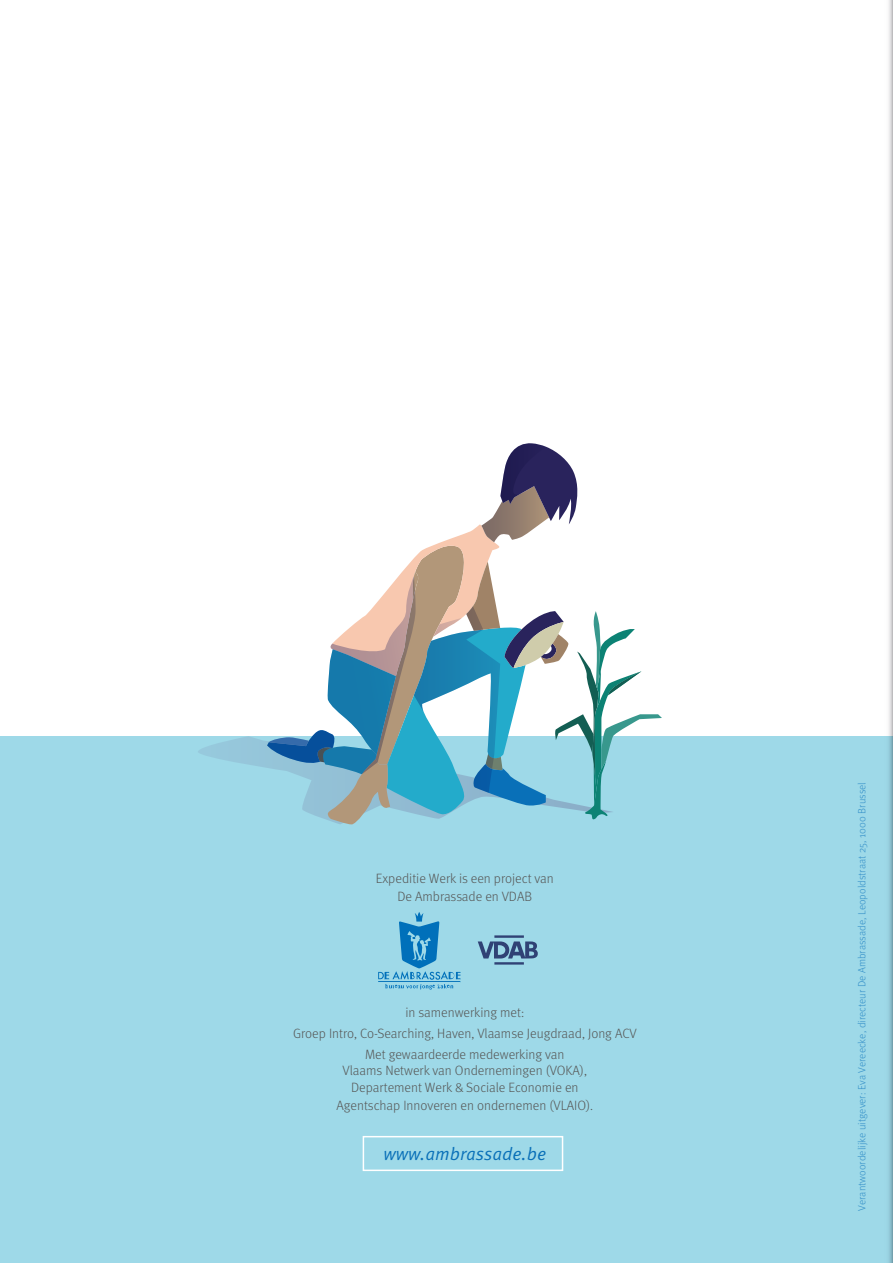
<style>
.page{position:relative;width:893px;height:1263px;background:#fff}
.page>*{position:absolute;margin:0;border:0;box-sizing:border-box;transform-origin:0 0}
.t1{font:18px "Meta Pro Norm Ita";color:#0a70b8}
.t2{font:300 13.5px/21px "Meta Pro";color:#575756;text-align:center}
.t3{font:300 10.5px "Meta Pro";letter-spacing:.01em;color:#338fc8}
</style>
<div class="page">
<div style="left:0;top:736px;width:893px;height:527px;background:#9ed9e8"></div>
<svg style="left:198px;top:443px;width:464px;height:381px"></svg>
<div style="left:363px;top:1136px;width:200px;height:35px;border:2px solid #fff"></div>
<svg style="left:378px;top:912px;width:82px;height:77px"></svg>
<svg style="left:478px;top:935px;width:60px;height:29px"></svg>
<svg style="left:888px;top:0;width:5px;height:1263px"></svg>
<p class="t2" style="left:376px;top:869px;width:180px;line-height:18px">Expeditie Werk is een project van<br>De Ambrassade en VDAB</p>
<p class="t2" style="left:293px;top:1001px;width:345px">in samenwerking met:<br>Groep Intro, Co-Searching, Haven, Vlaamse Jeugdraad, Jong ACV<br>Met gewaardeerde medewerking van</p>
<p class="t2" style="left:343px;top:1062px;width:246px;line-height:16.5px">Vlaams Netwerk van Ondernemingen (VOKA),<br>Departement Werk &amp; Sociale Economie en</p>
<p class="t2" style="left:336px;top:1094px;width:258px">Agentschap Innoveren en ondernemen (VLAIO).</p>
<h1 class="t1" style="left:384px;top:1140px;width:164px">www.ambrassade.be</h1>
<p class="t3" style="left:854px;top:1211px;width:430px;rotate:-90deg">Verantwoordelijke uitgever: Eva Vereecke, directeur De Ambrassade, Leopoldstraat 25, 1000 Brussel</p>
</div>
